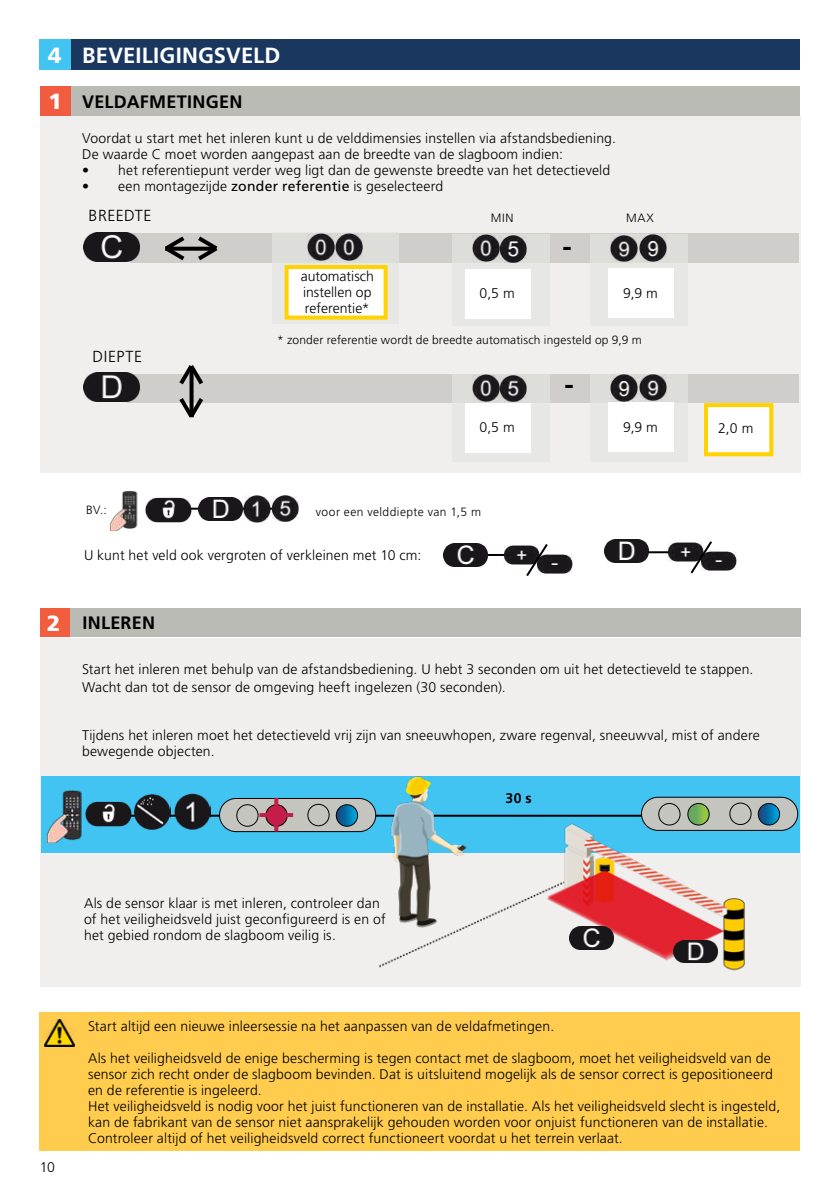
<style>
.page{position:relative;width:840px;height:1191px;background:#fff}
.page>*{position:absolute;margin:0;border:0;box-sizing:border-box;transform-origin:0 0}
.t1{font:700 28px "Frutiger LT Std";color:#000}
.t2{font:700 22px "Frutiger LT Std";letter-spacing:.005em;color:#fff}
.t3{font:900 22px "Frutiger LT Std";color:#fff}
.t4{font:700 18px "Frutiger LT Std";letter-spacing:.015em;color:#000}
.t5{font:300 16px "Frutiger LT Std";letter-spacing:.035em;color:#000}
.t6{font:300 14px/16px "Frutiger LT Std";letter-spacing:.01em;color:#000}
.t7{font:700 14px "Frutiger LT Std";color:#000}
.t8{font:300 12px "Frutiger LT Std";letter-spacing:.02em;color:#000}
.s1{font-weight:400}
</style>
<div class="page">
<div style="left:70px;top:608px;width:729px;height:28px;background:#bbbbb5"></div>
<div style="left:70px;top:86px;width:729px;height:30px;background:#bbbbb5"></div>
<div style="left:40px;top:638px;width:759px;height:349px;background:#f0efee"></div>
<div style="left:40px;top:116px;width:759px;height:357px;background:#f0efee"></div>
<div style="left:130px;top:234px;width:668px;height:29px;background:#cfceca"></div>
<div style="left:272px;top:233px;width:127px;height:91px;background:#ddddda"></div>
<hr style="left:445px;top:554px;width:91px;height:2px;background:#000">
<img style="left:443px;top:544px;width:43px;height:22px">
<img style="left:503px;top:545px;width:21px;height:19px">
<img style="left:549px;top:554px;width:23px;height:19px">
<svg style="left:524px;top:544px;width:25px;height:32px"></svg>
<hr style="left:609px;top:551px;width:91px;height:2px;background:#000">
<img style="left:667px;top:543px;width:21px;height:19px">
<img style="left:713px;top:552px;width:23px;height:19px">
<svg style="left:688px;top:541px;width:25px;height:33px"></svg>
<img style="left:604px;top:539px;width:43px;height:23px">
<div style="left:40px;top:40px;width:31px;height:30px;background:#42c4f3"></div>
<div style="left:40px;top:1012px;width:759px;height:139px;background:#ffcc4e"></div>
<img style="left:44px;top:1019px;width:31px;height:27px">
<img style="left:84px;top:233px;width:56px;height:29px">
<div style="left:284px;top:265px;width:103px;height:54px;background:#fff;border:4px solid #ffd200"></div>
<div style="left:127px;top:374px;width:671px;height:28px;background:#cfceca"></div>
<img style="left:307px;top:234px;width:55px;height:27px">
<img style="left:84px;top:372px;width:56px;height:29px">
<hr style="left:165px;top:507px;width:112px;height:2px;background:#000">
<img style="left:199px;top:497px;width:43px;height:23px">
<img style="left:244px;top:495px;width:54px;height:27px">
<img style="left:110px;top:490px;width:28px;height:41px">
<svg style="left:160px;top:233px;width:62px;height:28px"></svg>
<svg style="left:175px;top:365px;width:32px;height:53px"></svg>
<div style="left:41px;top:776px;width:757px;height:77px;background:#42c4f3"></div>
<hr style="left:110px;top:814px;width:644px;height:2px;background:#000">
<img style="left:134px;top:794px;width:36px;height:35px">
<img style="left:174px;top:794px;width:36px;height:35px">
<img style="left:47px;top:790px;width:49px;height:52px">
<div style="left:641px;top:797px;width:156px;height:33px;background:#c5c5c0;border-radius:17px"></div>
<div style="left:641px;top:797px;width:156px;height:33px;border:1px solid #000;border-radius:17px"></div>
<svg style="left:757px;top:803px;width:22px;height:22px"></svg>
<div style="left:757px;top:803px;width:22px;height:22px;border:1px solid #000;border-radius:50%"></div>
<div style="left:219px;top:798px;width:156px;height:33px;background:#c5c5c0;border-radius:17px"></div>
<div style="left:219px;top:798px;width:157px;height:34px;border:1px solid #000;border-radius:17px"></div>
<div style="left:307px;top:804px;width:22px;height:22px;border:1px solid #000;border-radius:50%"></div>
<svg style="left:336px;top:804px;width:21px;height:22px"></svg>
<div style="left:335px;top:804px;width:23px;height:22px;border:1px solid #000;border-radius:50%"></div>
<svg style="left:266px;top:804px;width:21px;height:22px"></svg>
<div style="left:265px;top:804px;width:22px;height:22px;border:1px solid #000;border-radius:50%"></div>
<div style="left:236px;top:804px;width:22px;height:22px;border:1px solid #000;border-radius:50%"></div>
<hr style="left:274px;top:798px;width:4px;height:33px;background:#c51d4a">
<hr style="left:259px;top:813px;width:34px;height:4px;background:#c51d4a">
<img style="left:378px;top:776px;width:385px;height:195px">
<div style="left:590px;top:374px;width:97px;height:87px;background:#e4e4e2"></div>
<div style="left:452px;top:374px;width:97px;height:87px;background:#e4e4e2"></div>
<div style="left:465px;top:403px;width:65px;height:49px;background:#fff"></div>
<div style="left:608px;top:402px;width:65px;height:49px;background:#fff"></div>
<div style="left:590px;top:234px;width:97px;height:92px;background:#e4e4e2"></div>
<div style="left:452px;top:234px;width:97px;height:92px;background:#e4e4e2"></div>
<img style="left:472px;top:235px;width:54px;height:27px">
<img style="left:610px;top:235px;width:27px;height:27px">
<img style="left:639px;top:235px;width:27px;height:26px">
<img style="left:472px;top:374px;width:54px;height:27px">
<img style="left:610px;top:374px;width:27px;height:27px">
<img style="left:639px;top:374px;width:27px;height:27px">
<div style="left:465px;top:269px;width:65px;height:49px;background:#fff"></div>
<div style="left:608px;top:268px;width:65px;height:49px;background:#fff"></div>
<div style="left:703px;top:403px;width:69px;height:53px;background:#fff;border:4px solid #ffd200"></div>
<img style="left:569px;top:926px;width:44px;height:23px">
<img style="left:673px;top:940px;width:43px;height:23px">
<div style="left:41px;top:86px;width:30px;height:30px;background:#f15b40"></div>
<div style="left:39px;top:608px;width:30px;height:28px;background:#f15d3d"></div>
<img style="left:145px;top:497px;width:46px;height:25px">
<img style="left:84px;top:801px;width:47px;height:25px">
<div style="left:71px;top:40px;width:728px;height:30px;background:#1a3760"></div>
<h2 class="t3" style="left:48px;top:42px;width:15px">4</h2>
<h2 class="t3" style="left:48px;top:88px;width:15px">1</h2>
<h2 class="t2" style="left:82px;top:42px;width:199px">BEVEILIGINGSVELD</h2>
<p class="t4" style="left:82px;top:91px;width:162px">VELDAFMETINGEN</p>
<p class="t6" style="left:82px;top:130px;width:535px">Voordat u start met het inleren kunt u de velddimensies instellen via afstandsbediening.<br>De waarde C moet worden aangepast aan de breedte van de slagboom indien:</p>
<p class="t6" style="left:82px;top:162px;width:529px">• het referentiepunt verder weg ligt dan de gewenste breedte van het detectieveld</p>
<p class="t6" style="left:82px;top:178px;width:362px">• een montagezijde <span class="s1">zonder referentie</span> is geselecteerd</p>
<p class="t5" style="left:89px;top:206px;width:64px">BREEDTE</p>
<p class="t5" style="left:93px;top:347px;width:51px">DIEPTE</p>
<p class="t8" style="left:490px;top:211px;width:24px">MIN</p>
<p class="t8" style="left:626px;top:211px;width:29px">MAX</p>
<h1 class="t1" style="left:562px;top:230px;width:11px">-</h1>
<p class="t6" style="left:300px;top:268px;width:75px">automatisch instellen op referentie*</p>
<p class="t6" style="left:479px;top:285px;width:37px">0,5 m</p>
<p class="t6" style="left:622px;top:285px;width:36px">9,9 m</p>
<p class="t8" style="left:277px;top:333px;width:366px">* zonder referentie wordt de breedte automatisch ingesteld op 9,9 m</p>
<h1 class="t1" style="left:564px;top:368px;width:11px">-</h1>
<p class="t6" style="left:479px;top:419px;width:37px">0,5 m</p>
<p class="t6" style="left:622px;top:419px;width:36px">9,9 m</p>
<p class="t6" style="left:717px;top:420px;width:37px">2,0 m</p>
<h2 class="t3" style="left:47px;top:609px;width:15px">2</h2>
<p class="t8" style="left:86px;top:503px;width:22px">BV.:</p>
<p class="t8" style="left:316px;top:505px;width:166px">voor een velddiepte van 1,5 m</p>
<p class="t6" style="left:84px;top:547px;width:338px">U kunt het veld ook vergroten of verkleinen met 10 cm:</p>
<p class="t4" style="left:82px;top:612px;width:74px">INLEREN</p>
<p class="t6" style="left:82px;top:660px;width:672px;line-height:18px">Start het inleren met behulp van de afstandsbediening. U hebt 3 seconden om uit het detectieveld te stappen.<br>Wacht dan tot de sensor de omgeving heeft ingelezen (30 seconden).</p>
<p class="t6" style="left:82px;top:727px;width:678px">Tijdens het inleren moet het detectieveld vrij zijn van sneeuwhopen, zware regenval, sneeuwval, mist of andere bewegende objecten.</p>
<p class="t7" style="left:505px;top:789px;width:28px">30 s</p>
<p class="t6" style="left:84px;top:895px;width:303px">Als de sensor klaar is met inleren, controleer dan of het veiligheidsveld juist geconfigureerd is en of het gebied rondom de slagboom veilig is.</p>
<p class="t6" style="left:40px;top:1159px;width:17px">10</p>
<p class="t6" style="left:88px;top:1018px;width:467px">Start altijd een nieuwe inleersessie na het aanpassen van de veldafmetingen.</p>
<p class="t6" style="left:88px;top:1050px;width:693px">Als het veiligheidsveld de enige bescherming is tegen contact met de slagboom, moet het veiligheidsveld van de sensor zich recht onder de slagboom bevinden. Dat is uitsluitend mogelijk als de sensor correct is gepositioneerd en de referentie is ingeleerd.<br>Het veiligheidsveld is nodig voor het juist functioneren van de installatie. Als het veiligheidsveld slecht is ingesteld, kan de fabrikant van de sensor niet aansprakelijk gehouden worden voor onjuist functioneren van de installatie.<br>Controleer altijd of het veiligheidsveld correct functioneert voordat u het terrein verlaat.</p>
</div>
